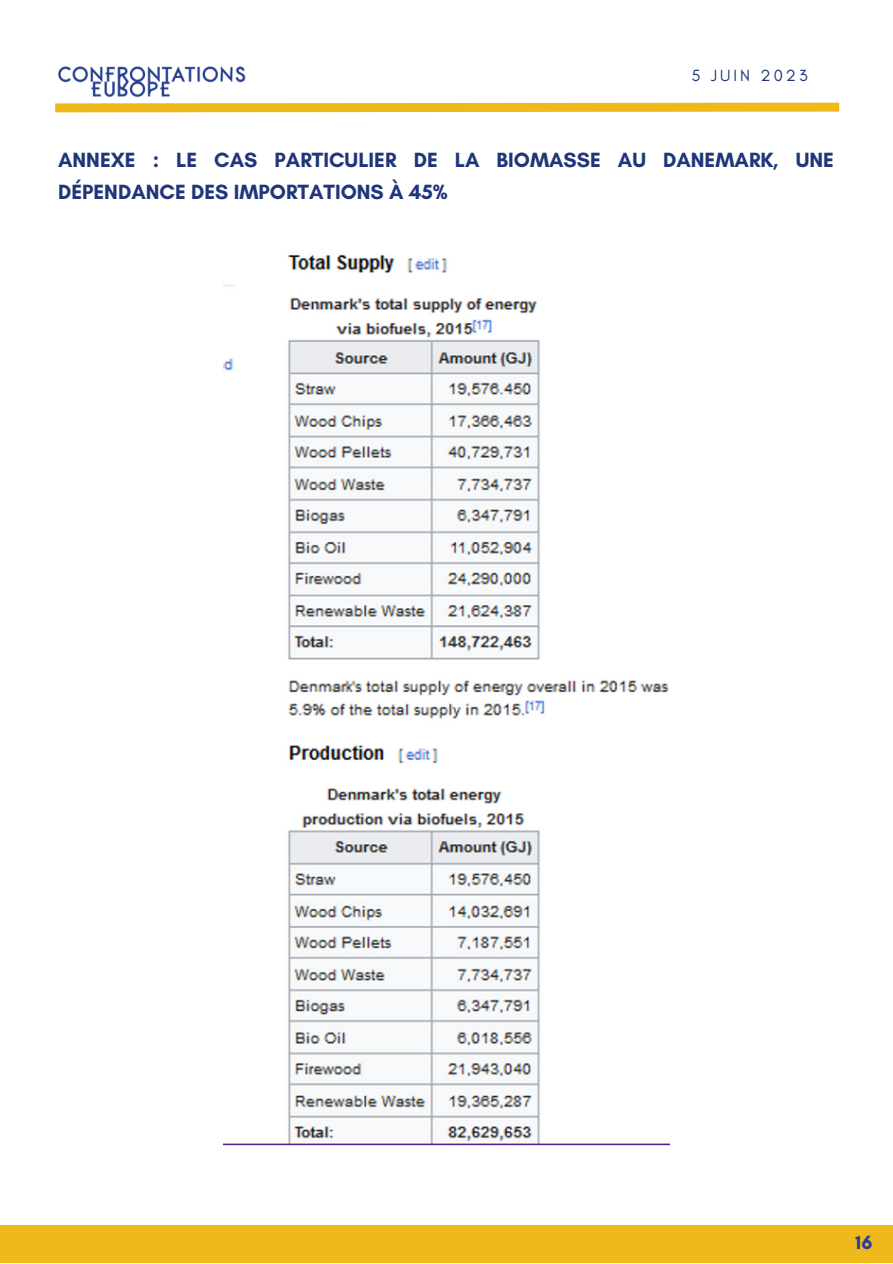
<style>
.page{position:relative;width:893px;height:1264px;background:#fff}
.page>*{position:absolute;margin:0;border:0;box-sizing:border-box;transform-origin:0 0}
.t1{font:700 21px/31.5px "Glacial Indifference";color:#203679}
.t2{font:700 19.5px "Glacial Indifference";color:#303a99}
.t3{font:16.5px "Glacial Indifference";letter-spacing:.185em;color:#203679}
</style>
<div class="page">
<svg style="left:260px;top:102px;width:580px;height:11px;background:#f1c545"></svg>
<div style="left:0;top:1225px;width:892px;height:37px;background:#efb91c"></div>
<img style="left:55px;top:66px;width:205px;height:47px">
<img style="left:224px;top:255px;width:445px;height:890px">
<p class="t3" style="left:691px;top:65px;width:118px">5 JUIN 2023</p>
<p class="t1" style="left:58px;top:144px;width:777px">ANNEXE : LE CAS PARTICULIER DE LA BIOMASSE AU DANEMARK, UNE<br>DÉPENDANCE DES IMPORTATIONS À 45%</p>
<p class="t2" style="left:855px;top:1230px;width:18px">16</p>
</div>
